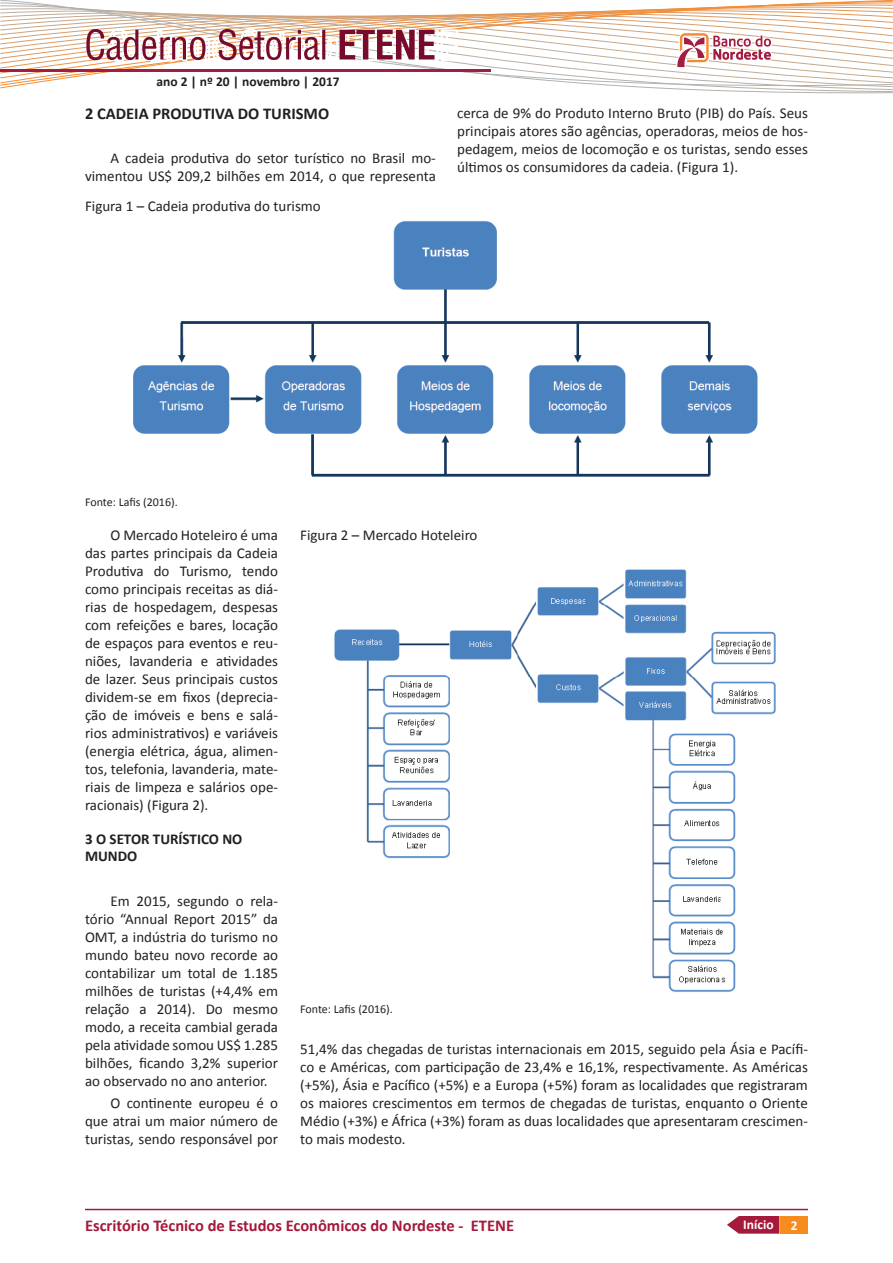
<style>
.page{position:relative;width:893px;height:1263px;background:#fff}
.page>*{position:absolute;margin:0;border:0;box-sizing:border-box;transform-origin:0 0}
.t1{font:700 16.5px "Calibri";color:#a5193b}
.t2{font:700 16.5px "Calibri";color:#231f20}
.t3{font:15px/18px "Calibri";color:#231f20;text-align:justify}
.t4{font:700 15px/17.2px "Calibri";color:#231f20}
.t5{font:700 13.5px "Calibri";color:#231f20}
.t6{font:700 13.5px "Calibri";color:#fff}
.t7{font:12px "Calibri";color:#231f20}
</style>
<div class="page">
<div style="left:781px;top:1216px;width:27px;height:17px;background:#f68b1f"></div>
<hr style="left:85px;top:1209px;width:723px;height:1px;background:#a5193b">
<svg style="left:727px;top:1216px;width:52px;height:17px"></svg>
<svg style="left:0;top:0;width:893px;height:94px"></svg>
<hr style="left:0;top:70px;width:490px;height:2px;background:#a31c42">
<img style="left:133px;top:221px;width:625px;height:256px">
<img style="left:334px;top:569px;width:442px;height:423px">
<p class="t5" style="left:156px;top:73px;width:185px">ano 2 | nº 20 | novembro | 2017</p>
<p class="t2" style="left:85px;top:103px;width:246px">2 CADEIA PRODUTIVA DO TURISMO</p>
<p class="t3" style="left:85px;top:149px;width:352px;text-align:right">A cadeia produtiva do setor turístico no Brasil mo&shy;vimentou US$ 209,2 bilhões em 2014, o que representa</p>
<p class="t3" style="left:85px;top:197px;width:237px">Figura 1 – Cadeia produtiva do turismo</p>
<p class="t3" style="left:457px;top:104px;width:352px">cerca de 9% do Produto Interno Bruto (PIB) do País. Seus principais atores são agências, operadoras, meios de hos&shy;pedagem, meios de locomoção e os turistas, sendo esses últimos os consumidores da cadeia. (Figura 1).</p>
<p class="t7" style="left:85px;top:495px;width:94px">Fonte: Lafis (2016).</p>
<p class="t3" style="left:85px;top:526px;width:195px;text-indent:26px">O Mercado Hoteleiro é uma das partes principais da Cadeia Produtiva do Turismo, tendo como principais receitas as diá&shy;rias de hospedagem, despesas com refeições e bares, locação de espaços para eventos e reu&shy;niões, lavanderia e atividades de lazer. Seus principais custos dividem-se em fixos (deprecia&shy;ção de imóveis e bens e salá&shy;rios administrativos) e variáveis (energia elétrica, água, alimen&shy;tos, telefonia, lavanderia, mate&shy;riais de limpeza e salários ope&shy;racionais) (Figura 2).</p>
<p class="t3" style="left:300px;top:526px;width:179px">Figura 2 – Mercado Hoteleiro</p>
<p class="t4" style="left:85px;top:830px;width:159px">3 O SETOR TURÍSTICO NO<br>MUNDO</p>
<p class="t3" style="left:85px;top:892px;width:195px;text-indent:26px">Em 2015, segundo o rela&shy;tório “Annual Report 2015” da OMT, a indústria do turismo no mundo bateu novo recorde ao contabilizar um total de 1.185 milhões de turistas (+4,4% em relação a 2014). Do mesmo modo, a receita cambial gerada pela atividade somou US$ 1.285 bilhões, ficando 3,2% superior ao observado no ano anterior.</p>
<p class="t3" style="left:85px;top:1094px;width:195px;text-indent:26px">O continente europeu é o que atrai um maior número de turistas, sendo responsável por</p>
<p class="t7" style="left:300px;top:1001px;width:94px">Fonte: Lafis (2016).</p>
<p class="t3" style="left:300px;top:1040px;width:509px">51,4% das chegadas de turistas internacionais em 2015, seguido pela Ásia e Pacífi&shy;co e Américas, com participação de 23,4% e 16,1%, respectivamente. As Américas (+5%), Ásia e Pacífico (+5%) e a Europa (+5%) foram as localidades que registraram os maiores crescimentos em termos de chegadas de turistas, enquanto o Oriente Médio (+3%) e África (+3%) foram as duas localidades que apresentaram crescimen&shy;to mais modesto.</p>
<p class="t1" style="left:85px;top:1215px;width:431px">Escritório Técnico de Estudos Econômicos do Nordeste - ETENE</p>
<p class="t6" style="left:743px;top:1216px;width:32px">Início</p>
<p class="t6" style="left:791px;top:1217px;width:8px">2</p>
</div>
